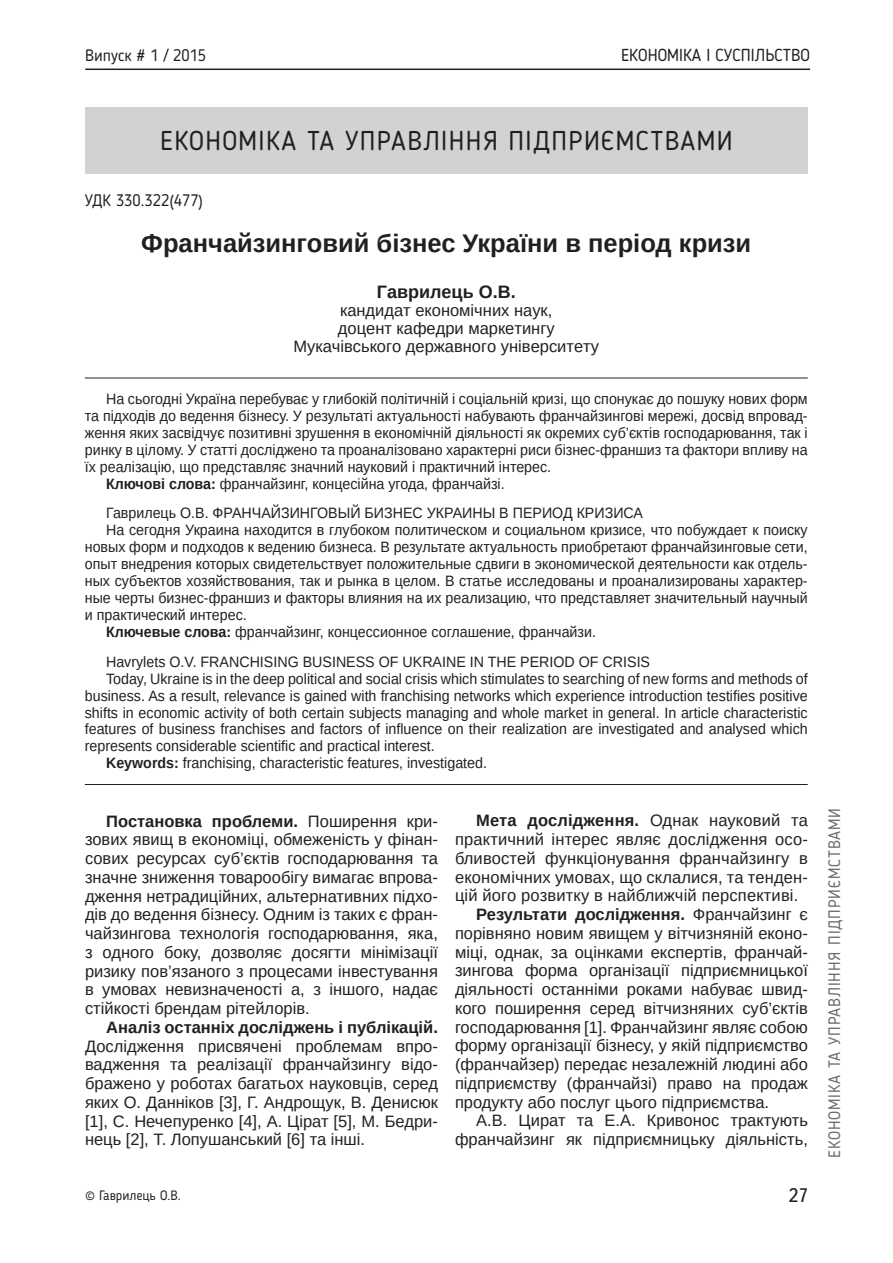
<style>
.page{position:relative;width:893px;height:1263px;background:#fff}
.page>*{position:absolute;margin:0;border:0;box-sizing:border-box;transform-origin:0 0}
.t1{font:27px "Blogger Sans";letter-spacing:.05em;color:#231f20}
.t2{font:700 25.5px "Arimo";color:#231f20}
.t3{font:19.5px "Ukrainian Text";color:#231f20}
.t4{font:700 18px "Arimo";color:#231f20}
.t5{font:17.25px "Blogger Sans";color:#231f20}
.t6{font:16.5px/18.8px "Arimo";color:#231f20;text-align:justify}
.t7{font:700 16.5px "Arimo";color:#231f20}
.t8{font:16.5px "Blogger Sans";letter-spacing:.05em;color:#6c6d70}
.t9{font:16.5px "Blogger Sans";color:#231f20}
.t10{font:15px "Arimo";color:#231f20;scale:.95 1}
.t11{font:13.5px "Blogger Sans";color:#231f20}
.s1{font-weight:700}
.s2{font-weight:400}
</style>
<div class="page">
<hr style="left:85px;top:69px;width:725px;height:1px;background:#231f20">
<hr style="left:85px;top:378px;width:723px;height:1px;background:#231f20">
<hr style="left:85px;top:784px;width:723px;height:1px;background:#231f20">
<div style="left:85px;top:107px;width:723px;height:66px;background:#d1d2d4"></div>
<p class="t9" style="left:85px;top:45px;width:122px">Випуск # 1 / 2015</p>
<p class="t5" style="left:621px;top:45px;width:190px">ЕКОНОМІКА І СУСПІЛЬСТВО</p>
<h1 class="t1" style="left:160px;top:125px;width:574px">ЕКОНОМІКА ТА УПРАВЛІННЯ ПІДПРИЄМСТВАМИ</h1>
<p class="t9" style="left:85px;top:190px;width:120px">УДК 330.322(477)</p>
<h2 class="t2" style="left:141px;top:226px;width:611px">Франчайзинговий бізнес України в період кризи</h2>
<p class="t4" style="left:377px;top:279px;width:140px">Гаврилець О.В.</p>
<p class="t6" style="left:293px;top:301px;width:307px;line-height:18px;text-align:center">кандидат економічних наук,<br>доцент кафедри маркетингу<br>Мукачівського державного університету</p>
<p class="t10" style="left:106px;top:389px;width:740px">На сьогодні Україна перебуває у глибокій політичній і соціальній кризі, що спонукає до пошуку нових форм</p>
<p class="t10" style="left:85px;top:406px;width:762px">та підходів до ведення бізнесу. У результаті актуальності набувають франчайзингові мережі, досвід впровад-</p>
<p class="t10" style="left:85px;top:423px;width:762px">ження яких засвідчує позитивні зрушення в економічній діяльності як окремих суб’єктів господарювання, так і</p>
<p class="t10" style="left:85px;top:440px;width:762px">ринку в цілому. У статті досліджено та проаналізовано характерні риси бізнес-франшиз та фактори впливу на</p>
<p class="t10" style="left:85px;top:457px;width:492px">їх реалізацію, що представляє значний науковий і практичний інтерес.</p>
<p class="t10" style="left:106px;top:474px;width:421px"><span class="s1">Ключові слова:</span> франчайзинг, концесійна угода, франчайзі.</p>
<p class="t10" style="left:106px;top:504px;width:567px">Гаврилець О.В. ФРАНЧАЙЗИНГОВЫЙ БИЗНЕС УКРАИНЫ В ПЕРИОД КРИЗИСА</p>
<p class="t10" style="left:106px;top:520px;width:740px">На сегодня Украина находится в глубоком политическом и социальном кризисе, что побуждает к поиску</p>
<p class="t10" style="left:85px;top:537px;width:762px">новых форм и подходов к ведению бизнеса. В результате актуальность приобретают франчайзинговые сети,</p>
<p class="t10" style="left:85px;top:554px;width:762px">опыт внедрения которых свидетельствует положительные сдвиги в экономической деятельности как отдель-</p>
<p class="t10" style="left:85px;top:571px;width:762px">ных субъектов хозяйствования, так и рынка в целом. В статье исследованы и проанализированы характер-</p>
<p class="t10" style="left:85px;top:588px;width:762px">ные черты бизнес-франшиз и факторы влияния на их реализацию, что представляет значительный научный</p>
<p class="t10" style="left:85px;top:605px;width:172px">и практический интерес.</p>
<p class="t10" style="left:106px;top:622px;width:517px"><span class="s1">Ключевые слова:</span> франчайзинг, концессионное соглашение, франчайзи.</p>
<p class="t10" style="left:106px;top:652px;width:574px">Havrylets O.V. FRANCHISING BUSINESS OF UKRAINE IN THE PERIOD OF CRISIS</p>
<p class="t10" style="left:106px;top:669px;width:740px">Today, Ukraine is in the deep political and social crisis which stimulates to searching of new forms and methods of</p>
<p class="t10" style="left:85px;top:686px;width:762px">business. As a result, relevance is gained with franchising networks which experience introduction testifies positive</p>
<p class="t10" style="left:85px;top:703px;width:762px">shifts in economic activity of both certain subjects managing and whole market in general. In article characteristic</p>
<p class="t10" style="left:85px;top:720px;width:762px">features of business franchises and factors of influence on their realization are investigated and analysed which</p>
<p class="t10" style="left:85px;top:737px;width:370px">represents considerable scientific and practical interest.</p>
<p class="t10" style="left:106px;top:754px;width:402px"><span class="s1">Keywords:</span> franchising, characteristic features, investigated.</p>
<p class="t6" style="left:85px;top:812px;width:354px;text-indent:21px"><span class="s1">Постановка проблеми.</span> Поширення кри&shy;зових явищ в економіці, обмеженість у фінан&shy;сових ресурсах суб’єктів господарювання та значне зниження товарообігу вимагає впрова&shy;дження нетрадиційних, альтернативних підхо&shy;дів до ведення бізнесу. Одним із таких є фран&shy;чайзингова технологія господарювання, яка, з одного боку, дозволяє досягти мінімізації ризику пов’язаного з процесами інвестування в умовах невизначеності а, з іншого, надає стійкості брендам рітейлорів.</p>
<p class="t7" style="left:106px;top:1016px;width:333px">Аналіз останніх досліджень і публікацій.</p>
<p class="t6" style="left:85px;top:1036px;width:354px">Дослідження присвячені проблемам впро&shy;вадження та реалізації франчайзингу відо&shy;бражено у роботах багатьох науковців, серед яких О. Данніков [3], Г. Андрощук, В. Денисюк [1], С. Нечепуренко [4], А. Цірат [5], М. Бедри&shy;нець [2], Т. Лопушанський [6] та інші.</p>
<p class="t11" style="left:85px;top:1187px;width:97px">© Гаврилець О.В.</p>
<p class="t7" style="left:476px;top:809px;width:333px">Мета дослідження. <span class="s2">Однак науковий та</span></p>
<p class="t6" style="left:455px;top:830px;width:354px">практичний інтерес являє дослідження осо-</p>
<p class="t6" style="left:455px;top:849px;width:354px">бливостей функціонування франчайзингу в</p>
<p class="t6" style="left:455px;top:868px;width:354px">економічних умовах, що склалися, та тенден-</p>
<p class="t6" style="left:455px;top:886px;width:345px">цій його розвитку в найближчій перспективі.</p>
<p class="t7" style="left:476px;top:903px;width:333px">Результати дослідження. <span class="s2">Франчайзинг є</span></p>
<p class="t6" style="left:455px;top:924px;width:354px">порівняно новим явищем у вітчизняній еконо-</p>
<p class="t6" style="left:455px;top:943px;width:354px">міці, однак, за оцінками експертів, франчай-</p>
<p class="t6" style="left:455px;top:961px;width:354px">зингова форма організації підприємницької</p>
<p class="t6" style="left:455px;top:980px;width:354px">діяльності останніми роками набуває швид-</p>
<p class="t6" style="left:455px;top:999px;width:354px">кого поширення серед вітчизняних суб’єктів</p>
<p class="t6" style="left:455px;top:1018px;width:354px">господарювання [1]. Франчайзинг являє собою</p>
<p class="t6" style="left:455px;top:1036px;width:354px">форму організації бізнесу, у якій підприємство</p>
<p class="t6" style="left:455px;top:1055px;width:354px">(франчайзер) передає незалежній людині або</p>
<p class="t6" style="left:455px;top:1074px;width:354px">підприємству (франчайзі) право на продаж</p>
<p class="t6" style="left:455px;top:1093px;width:316px">продукту або послуг цього підприємства.</p>
<p class="t6" style="left:476px;top:1111px;width:333px">А.В. Цират та Е.А. Кривонос трактують</p>
<p class="t6" style="left:455px;top:1130px;width:354px">франчайзинг як підприємницьку діяльність,</p>
<h3 class="t3" style="left:788px;top:1185px;width:22px">27</h3>
<p class="t8" style="left:825px;top:1158px;width:351px;rotate:-90deg">ЕКОНОМІКА ТА УПРАВЛІННЯ ПІДПРИЄМСТВАМИ</p>
</div>
